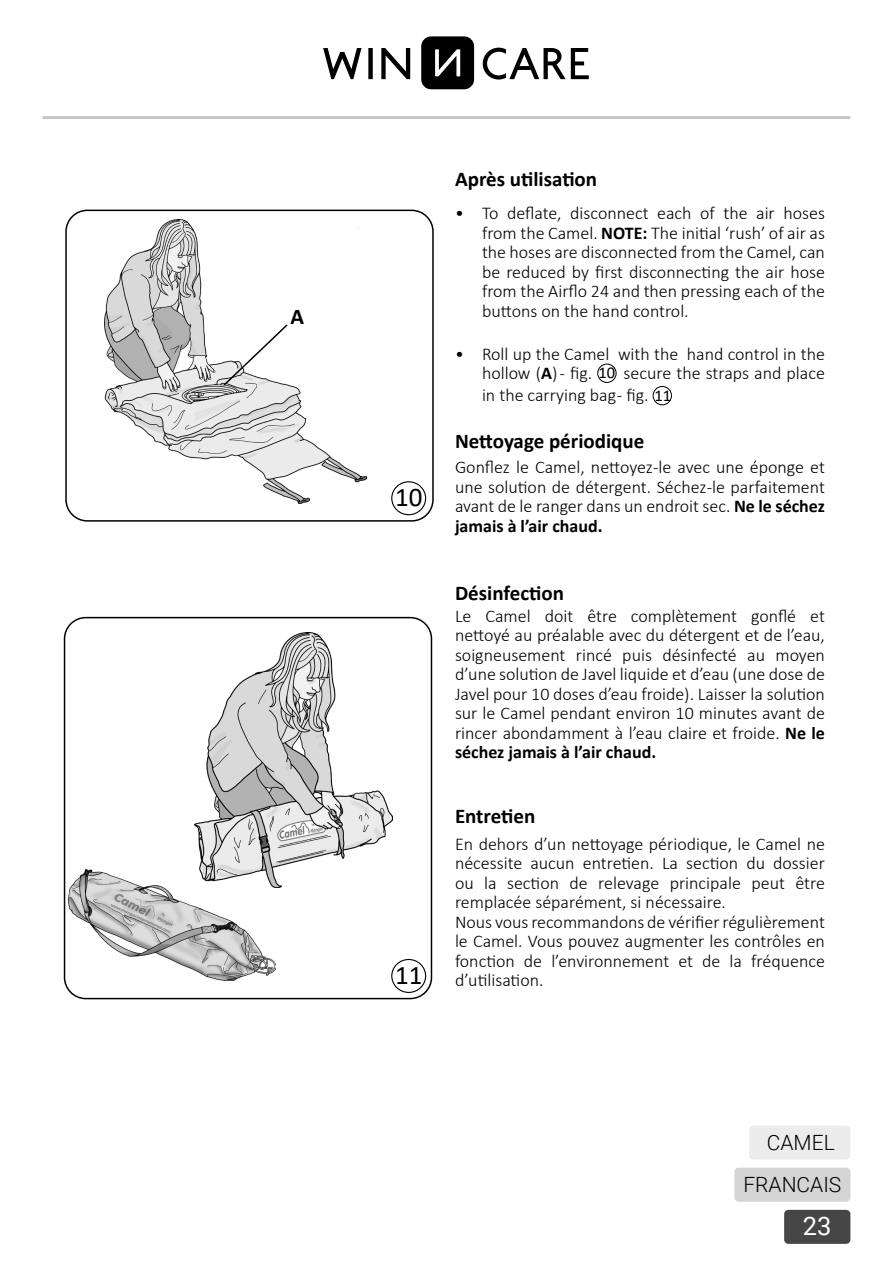
<style>
.page{position:relative;width:893px;height:1263px;background:#fff}
.page>*{position:absolute;margin:0;border:0;box-sizing:border-box;transform-origin:0 0}
.t1{font:27px "Calibri";color:#000}
.t2{font:25.5px "Roboto";color:#fff}
.t3{font:700 22.5px "Calibri";color:#000}
.t4{font:700 21px "Calibri";color:#000}
.t5{font:300 21px "Roboto";color:#000}
.t6{font:300 18px/19.5px "Calibri";color:#000;text-align:justify}
.s1{font-weight:700}
.s2{font-weight:400;font-size:16.5px}
</style>
<div class="page">
<div style="left:421px;top:36px;width:53px;height:53px;background:#000;border-radius:10px"></div>
<svg style="left:435px;top:49px;width:25px;height:27px"></svg>
<svg style="left:483px;top:48px;width:106px;height:32px"></svg>
<svg style="left:381px;top:48px;width:29px;height:31px"></svg>
<svg style="left:368px;top:48px;width:5px;height:31px"></svg>
<svg style="left:323px;top:48px;width:38px;height:31px"></svg>
<hr style="left:43px;top:116px;width:807px;height:3px;background:#c7c6c6">
<div style="left:784px;top:1210px;width:66px;height:34px;background:#474646;border-radius:4px"></div>
<div style="left:734px;top:1168px;width:116px;height:34px;background:#d4d4d4;border-radius:4px"></div>
<div style="left:749px;top:1125px;width:101px;height:34px;background:#ececec;border-radius:4px"></div>
<div style="left:65px;top:210px;width:369px;height:312px;border:2px solid #000;border-radius:21px"></div>
<div style="left:64px;top:617px;width:368px;height:382px;border:2px solid #000;border-radius:21px"></div>
<img style="left:68px;top:869px;width:207px;height:112px">
<div style="left:597px;top:364px;width:19px;height:19px;border:1px solid #000;border-radius:50%"></div>
<div style="left:653px;top:386px;width:19px;height:19px;border:1px solid #000;border-radius:50%"></div>
<img style="left:104px;top:219px;width:263px;height:285px">
<img style="left:195px;top:632px;width:197px;height:255px">
<svg style="left:222px;top:323px;width:67px;height:64px"></svg>
<div style="left:391px;top:481px;width:35px;height:34px;border:1px solid #000;border-radius:50%"></div>
<div style="left:391px;top:959px;width:35px;height:34px;border:1px solid #000;border-radius:50%"></div>
<p class="t3" style="left:291px;top:301px;width:15px">A</p>
<h1 class="t1" style="left:395px;top:479px;width:29px">10</h1>
<h1 class="t1" style="left:395px;top:956px;width:29px">11</h1>
<p class="t4" style="left:455px;top:164px;width:144px">Après utilisation</p>
<p class="t6" style="left:482px;top:203px;width:344px;text-indent:-27px">• To deflate, disconnect each of the air hoses from the Camel. <span class="s1">NOTE:</span> The initial ‘rush’ of air as the hoses are disconnected from the Camel, can be reduced by first disconnecting the air hose from the Airflo 24 and then pressing each of the buttons on the hand control.</p>
<p class="t6" style="left:455px;top:344px;width:371px;text-align:right">• Roll up the Camel with the hand control in the hollow (<span class="s1">A</span>) - fig. <span class="s2">10</span> secure the straps and place</p>
<p class="t6" style="left:482px;top:385px;width:191px">in the carrying bag - fig. <span class="s2">11</span></p>
<p class="t4" style="left:455px;top:426px;width:191px">Nettoyage périodique</p>
<p class="t6" style="left:455px;top:457px;width:371px">Gonflez le Camel, nettoyez-le avec une éponge et une solution de détergent. Séchez-le parfaitement avant de le ranger dans un endroit sec. <span class="s1">Ne le séchez jamais à l’air chaud.</span></p>
<p class="t4" style="left:455px;top:578px;width:110px">Désinfection</p>
<p class="t6" style="left:455px;top:606px;width:371px">Le Camel doit être complètement gonflé et nettoyé au préalable avec du détergent et de l’eau, soigneusement rincé puis désinfecté au moyen d’une solution de Javel liquide et d’eau (une dose de Javel pour 10 doses d’eau froide). Laisser la solution sur le Camel pendant environ 10 minutes avant de rincer abondamment à l’eau claire et froide. <span class="s1">Ne le séchez jamais à l’air chaud.</span></p>
<p class="t4" style="left:455px;top:801px;width:82px">Entretien</p>
<p class="t6" style="left:455px;top:834px;width:371px;text-align:left">En dehors d’un nettoyage périodique, le Camel ne nécessite aucun entretien. La section du dossier ou la section de relevage principale peut être remplacée séparément, si nécessaire.<br>Nous vous recommandons de vérifier régulièrement le Camel. Vous pouvez augmenter les contrôles en fonction de l’environnement et de la fréquence d’utilisation.</p>
<p class="t5" style="left:767px;top:1127px;width:69px">CAMEL</p>
<p class="t5" style="left:743px;top:1169px;width:99px">FRANCAIS</p>
<h2 class="t2" style="left:803px;top:1208px;width:30px">23</h2>
</div>
